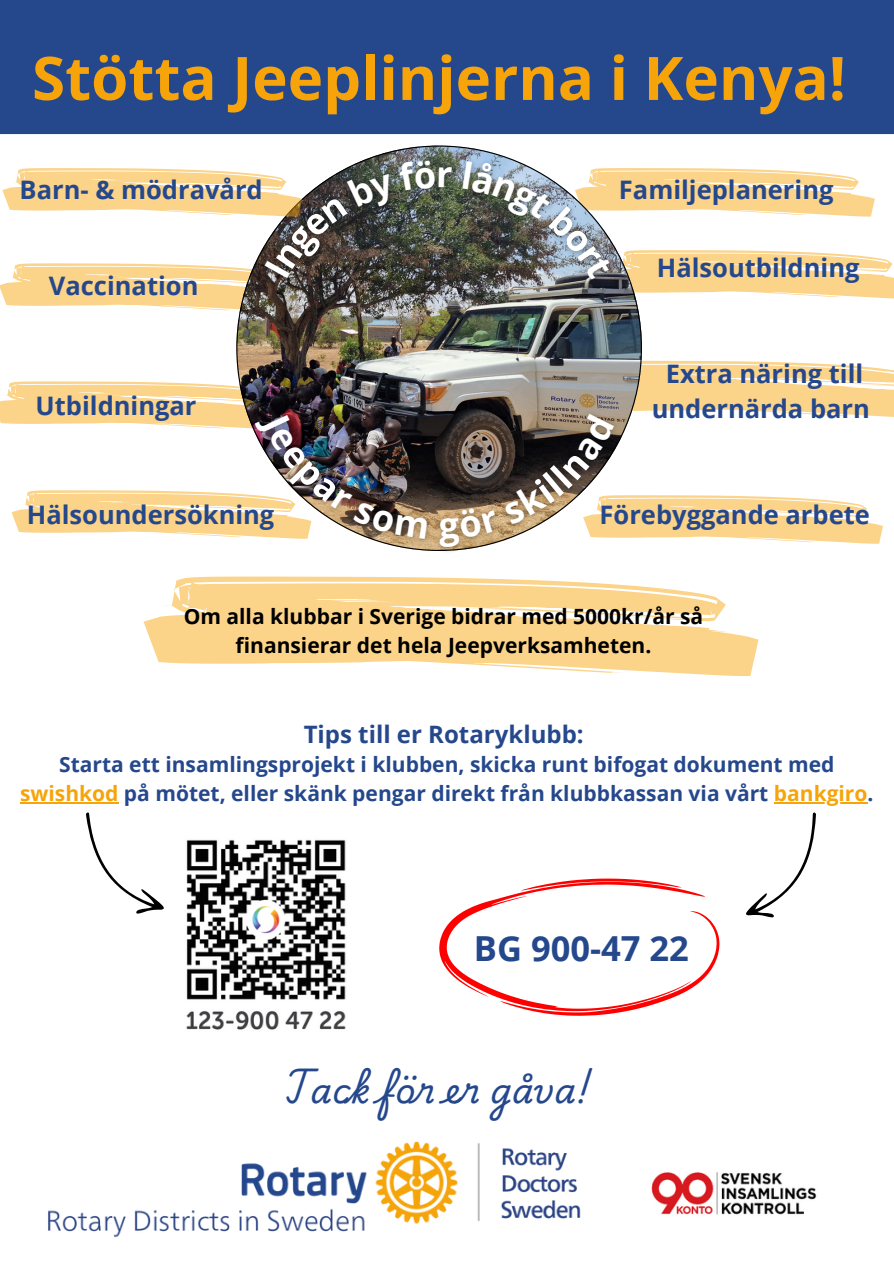
<style>
.page{position:relative;width:894px;height:1264px;background:#fff}
.page>*{position:absolute;margin:0;border:0;box-sizing:border-box;transform-origin:0 0}
.t1{font:700 60px "Open Sans";color:#f7a40a}
.t2{font:34.5px "Playwrite US Trad";color:#25488d}
.t3{font:700 34.5px "Open Sans";color:#25488d}
.t4{font:700 25.5px/34.8px "Open Sans";color:#25488d;text-align:center}
.t5{font:700 24px "Open Sans";color:#25488d}
.t6{font:700 21px/29.2px "Open Sans";color:#25488d;text-align:center}
.t7{font:700 21px/29.2px "Open Sans";color:#000;text-align:center}
.s1{color:#f7a40a}
</style>
<div class="page">
<img style="left:48px;top:1141px;width:533px;height:97px">
<img style="left:651px;top:1172px;width:166px;height:43px">
<svg style="left:143px;top:576px;width:615px;height:100px;fill:#fbd389"></svg>
<img style="left:186px;top:840px;width:160px;height:190px">
<svg style="left:439px;top:878px;width:280px;height:137px"></svg>
<svg style="left:86px;top:812px;width:78px;height:102px"></svg>
<hr style="left:20px;top:802px;width:98px;height:1px;background:#f7a40a">
<hr style="left:773px;top:802px;width:94px;height:1px;background:#f7a40a">
<svg style="left:746px;top:812px;width:70px;height:106px"></svg>
<div style="left:0;top:0;width:893px;height:135px;background:#25488d"></div>
<img style="left:236px;top:145px;width:405px;height:252px">
<img style="left:249px;top:150px;width:380px;height:145px">
<img style="left:370px;top:397px;width:104px;height:155px">
<svg style="left:0;top:160px;width:452px;height:152px"></svg>
<svg style="left:462px;top:160px;width:431px;height:138px"></svg>
<img style="left:0;top:381px;width:428px;height:158px">
<svg style="left:438px;top:361px;width:455px;height:187px"></svg>
<h1 class="t1" style="left:32px;top:36px;width:815px">Stötta Jeeplinjerna i Kenya!</h1>
<p class="t4" style="left:20px;top:172px;width:244px">Barn- &amp; mödravård</p>
<p class="t4" style="left:49px;top:268px;width:151px">Vaccination</p>
<p class="t4" style="left:36px;top:388px;width:162px">Utbildningar</p>
<p class="t4" style="left:27px;top:497px;width:249px">Hälsoundersökning</p>
<p class="t4" style="left:618px;top:172px;width:216px">Familjeplanering</p>
<p class="t4" style="left:656px;top:249px;width:204px">Hälsoutbildning</p>
<p class="t4" style="left:651px;top:355px;width:219px">Extra näring till undernärda barn</p>
<p class="t4" style="left:599px;top:497px;width:272px">Förebyggande arbete</p>
<h3 class="t7" style="left:184px;top:601px;width:521px">Om alla klubbar i Sverige bidrar med 5000kr/år så finansierar det hela Jeepverksamheten.</h3>
<p class="t5" style="left:303px;top:717px;width:281px">Tips till er Rotaryklubb:</p>
<h1 class="t6" style="left:20px;top:749px;width:854px">Starta ett insamlingsprojekt i klubben, skicka runt bifogat dokument med <span class="s1">swishkod</span> på mötet, eller skänk pengar direkt från klubbkassan via vårt <span class="s1">bankgiro</span>.</h1>
<h3 class="t3" style="left:473px;top:924px;width:216px">BG 900-47 22</h3>
<h2 class="t2" style="left:283px;top:1070px;width:308px">Tack för er gåva!</h2>
</div>
